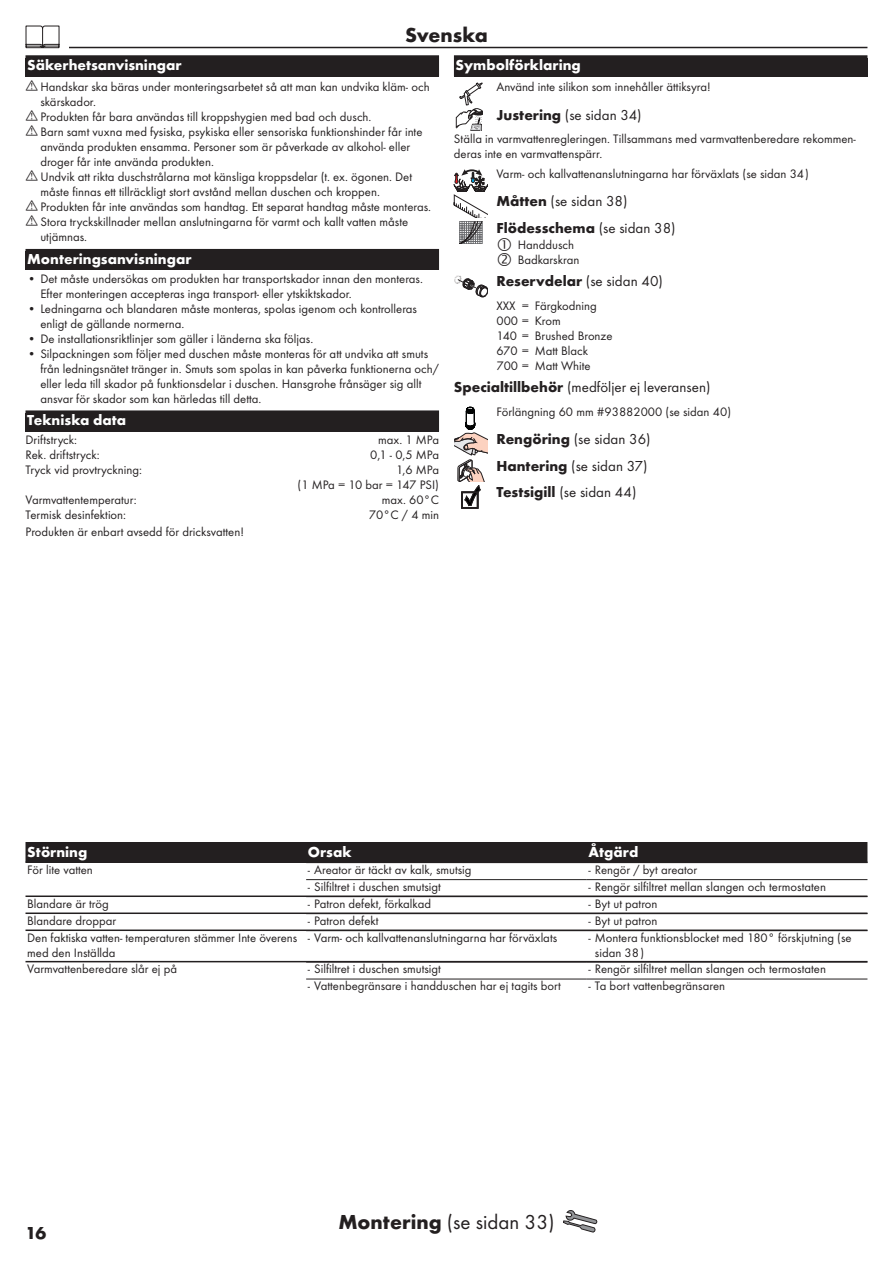
<style>
.page{position:relative;width:893px;height:1263px;background:#fff}
.page>*{position:absolute;margin:0;border:0;box-sizing:border-box;transform-origin:0 0}
.t1{font:21px "Futura TOT Boo";color:#231f20}
.t2{font:700 21px "Futura TOT";letter-spacing:-.01em;color:#231f20}
.t3{font:700 18px "Futura TOT";color:#231f20}
.t4{font:15px/26.5px "Futura TOT Boo";color:#231f20}
.t5{font:700 15px "Futura TOT";color:#fff}
.t6{font:700 15px "Futura TOT";color:#231f20}
.t7{font:12.75px/15px "Futura TOT Boo";color:#231f20}
.s1{font-family:"Futura TOT";font-weight:700}
.s2{font-family:"Futura TOT Boo";font-weight:400}
</style>
<div class="page">
<div style="left:26px;top:842px;width:841px;height:19px;background:#231f20"></div>
<hr style="left:26px;top:861px;width:841px;height:2px;background:#231f20">
<hr style="left:306px;top:879px;width:281px;height:1px;background:#231f20">
<hr style="left:587px;top:879px;width:280px;height:1px;background:#231f20">
<hr style="left:26px;top:895px;width:841px;height:2px;background:#231f20">
<hr style="left:26px;top:912px;width:841px;height:2px;background:#231f20">
<hr style="left:26px;top:929px;width:841px;height:2px;background:#231f20">
<hr style="left:26px;top:961px;width:841px;height:1px;background:#231f20">
<hr style="left:306px;top:962px;width:281px;height:1px;background:#231f20">
<hr style="left:587px;top:962px;width:280px;height:1px;background:#231f20">
<hr style="left:306px;top:979px;width:281px;height:1px;background:#231f20">
<hr style="left:587px;top:979px;width:280px;height:1px;background:#231f20">
<hr style="left:26px;top:47px;width:841px;height:1px;background:#231f20">
<div style="left:17px;top:26px;width:51px;height:25px;background:#fff"></div>
<svg style="left:26px;top:26px;width:34px;height:22px"></svg>
<svg style="left:563px;top:1210px;width:34px;height:22px"></svg>
<div style="left:26px;top:55px;width:413px;height:21px;background:#231f20"></div>
<div style="left:26px;top:249px;width:413px;height:21px;background:#231f20"></div>
<div style="left:26px;top:413px;width:413px;height:19px;background:#231f20"></div>
<div style="left:26px;top:410px;width:413px;height:21px;background:#231f20"></div>
<div style="left:454px;top:55px;width:413px;height:21px;background:#231f20"></div>
<svg style="left:456px;top:83px;width:27px;height:48px"></svg>
<svg style="left:454px;top:169px;width:34px;height:75px"></svg>
<svg style="left:454px;top:275px;width:34px;height:22px"></svg>
<svg style="left:454px;top:407px;width:34px;height:101px"></svg>
<h1 class="t2" style="left:405px;top:22px;width:84px">Svenska</h1>
<p class="t5" style="left:27px;top:56px;width:156px">Säkerhetsanvisningar</p>
<p class="t7" style="left:40px;top:79px;width:392px">Handskar ska bäras under monteringsarbetet så att man kan undvika kläm- och skärskador.<br>Produkten får bara användas till kroppshygien med bad och dusch.<br>Barn samt vuxna med fysiska, psykiska eller sensoriska funktionshinder får inte använda produkten ensamma. Personer som är påverkade av alkohol- eller droger får inte använda produkten.<br>Undvik att rikta duschstrålarna mot känsliga kroppsdelar (t. ex. ögonen. Det måste finnas ett tillräckligt stort avstånd mellan duschen och kroppen.<br>Produkten får inte användas som handtag. Ett separat handtag måste monteras.<br>Stora tryckskillnader mellan anslutningarna för varmt och kallt vatten måste utjämnas.</p>
<p class="t5" style="left:27px;top:249px;width:166px">Monteringsanvisningar</p>
<p class="t7" style="left:40px;top:271px;width:384px;text-indent:-13px">• Det måste undersökas om produkten har transportskador innan den monteras.<br>Efter monteringen accepteras inga transport- eller ytskiktskador.</p>
<p class="t7" style="left:40px;top:301px;width:378px;text-indent:-13px">• Ledningarna och blandaren måste monteras, spolas igenom och kontrolleras enligt de gällande normerna.</p>
<p class="t7" style="left:28px;top:331px;width:287px">• De installationsriktlinjer som gäller i länderna ska följas.</p>
<p class="t7" style="left:40px;top:346px;width:400px;text-indent:-13px">• Silpackningen som följer med duschen måste monteras för att undvika att smuts från ledningsnätet tränger in. Smuts som spolas in kan påverka funktionerna och/ eller leda till skador på funktionsdelar i duschen. Hansgrohe frånsäger sig allt ansvar för skador som kan härledas till detta.</p>
<p class="t5" style="left:27px;top:411px;width:101px">Tekniska data</p>
<p class="t7" style="left:26px;top:432px;width:53px">Driftstryck:</p>
<p class="t7" style="left:378px;top:432px;width:62px">max. 1 MPa</p>
<p class="t7" style="left:26px;top:447px;width:76px">Rek. driftstryck:</p>
<p class="t7" style="left:370px;top:447px;width:70px">0,1 - 0,5 MPa</p>
<p class="t7" style="left:26px;top:462px;width:118px">Tryck vid provtryckning:</p>
<p class="t7" style="left:298px;top:462px;width:143px;text-align:right">1,6 MPa<br>(1 MPa = 10 bar = 147 PSI)</p>
<p class="t7" style="left:26px;top:492px;width:113px">Varmvattentemperatur:</p>
<p class="t7" style="left:382px;top:492px;width:59px">max. 60°C</p>
<p class="t7" style="left:26px;top:507px;width:102px">Termisk desinfektion:</p>
<p class="t7" style="left:369px;top:507px;width:72px">70°C / 4 min</p>
<p class="t7" style="left:26px;top:525px;width:220px">Produkten är enbart avsedd för dricksvatten!</p>
<p class="t5" style="left:456px;top:56px;width:127px">Symbolförklaring</p>
<p class="t7" style="left:496px;top:79px;width:216px">Använd inte silikon som innehåller ättiksyra!</p>
<p class="t4" style="left:496px;top:102px;width:147px"><span class="s1">Justering</span> (se sidan 34)</p>
<p class="t7" style="left:454px;top:132px;width:403px">Ställa in varmvattenregleringen. Tillsammans med varmvattenberedare rekommen&shy;deras inte en varmvattenspärr.</p>
<p class="t7" style="left:496px;top:166px;width:314px">Varm- och kallvattenanslutningarna har förväxlats (se sidan 34)</p>
<p class="t4" style="left:496px;top:188px;width:133px"><span class="s1">Måtten</span> (se sidan 38)</p>
<p class="t6" style="left:496px;top:218px;width:181px">Flödesschema <span class="s2">(se sidan 38)</span></p>
<p class="t7" style="left:518px;top:237px;width:63px">Handdusch<br>Badkarskran</p>
<p class="t6" style="left:496px;top:272px;width:168px">Reservdelar <span class="s2">(se sidan 40)</span></p>
<p class="t7" style="left:496px;top:298px;width:118px">XXX = Färgkodning<br>000 = Krom<br>140 = Brushed Bronze<br>670 = Matt Black<br>700 = Matt White</p>
<p class="t4" style="left:454px;top:374px;width:258px"><span class="s1">Specialtillbehör</span> (medföljer ej leveransen)</p>
<p class="t7" style="left:496px;top:404px;width:236px">Förlängning 60 mm #93882000 (se sidan 40)</p>
<p class="t4" style="left:496px;top:426px;width:156px"><span class="s1">Rengöring</span> (se sidan 36)<br><span class="s1">Hantering</span> (se sidan 37)<br><span class="s1">Testsigill</span> (se sidan 44)</p>
<p class="t5" style="left:27px;top:843px;width:62px">Störning</p>
<p class="t5" style="left:308px;top:843px;width:45px">Orsak</p>
<p class="t5" style="left:588px;top:843px;width:51px">Åtgärd</p>
<p class="t7" style="left:27px;top:862px;width:67px">För lite vatten</p>
<p class="t7" style="left:308px;top:862px;width:165px">- Areator är täckt av kalk, smutsig</p>
<p class="t7" style="left:588px;top:862px;width:110px">- Rengör / byt areator</p>
<p class="t7" style="left:308px;top:879px;width:135px">- Silfiltret i duschen smutsigt</p>
<p class="t7" style="left:588px;top:879px;width:239px">- Rengör silfiltret mellan slangen och termostaten</p>
<p class="t7" style="left:27px;top:896px;width:83px">Blandare är trög</p>
<p class="t7" style="left:308px;top:896px;width:125px">- Patron defekt, förkalkad</p>
<p class="t7" style="left:588px;top:896px;width:71px">- Byt ut patron</p>
<p class="t7" style="left:27px;top:913px;width:91px">Blandare droppar</p>
<p class="t7" style="left:308px;top:913px;width:72px">- Patron defekt</p>
<p class="t7" style="left:588px;top:913px;width:71px">- Byt ut patron</p>
<p class="t7" style="left:27px;top:930px;width:272px">Den faktiska vatten- temperaturen stämmer Inte överens med den Inställda</p>
<p class="t7" style="left:308px;top:930px;width:251px">- Varm- och kallvattenanslutningarna har förväxlats</p>
<p class="t7" style="left:595px;top:930px;width:258px;text-indent:-6px">- Montera funktionsblocket med 180° förskjutning (se sidan 38)</p>
<p class="t7" style="left:27px;top:961px;width:151px">Varmvattenberedare slår ej på</p>
<p class="t7" style="left:308px;top:961px;width:135px">- Silfiltret i duschen smutsigt</p>
<p class="t7" style="left:588px;top:961px;width:239px">- Rengör silfiltret mellan slangen och termostaten</p>
<p class="t7" style="left:308px;top:978px;width:255px">- Vattenbegränsare i handduschen har ej tagits bort</p>
<p class="t7" style="left:588px;top:978px;width:138px">- Ta bort vattenbegränsaren</p>
<h2 class="t3" style="left:26px;top:1222px;width:22px">16</h2>
<h1 class="t1" style="left:338px;top:1209px;width:218px"><span class="s1">Montering</span> (se sidan 33)</h1>
</div>
